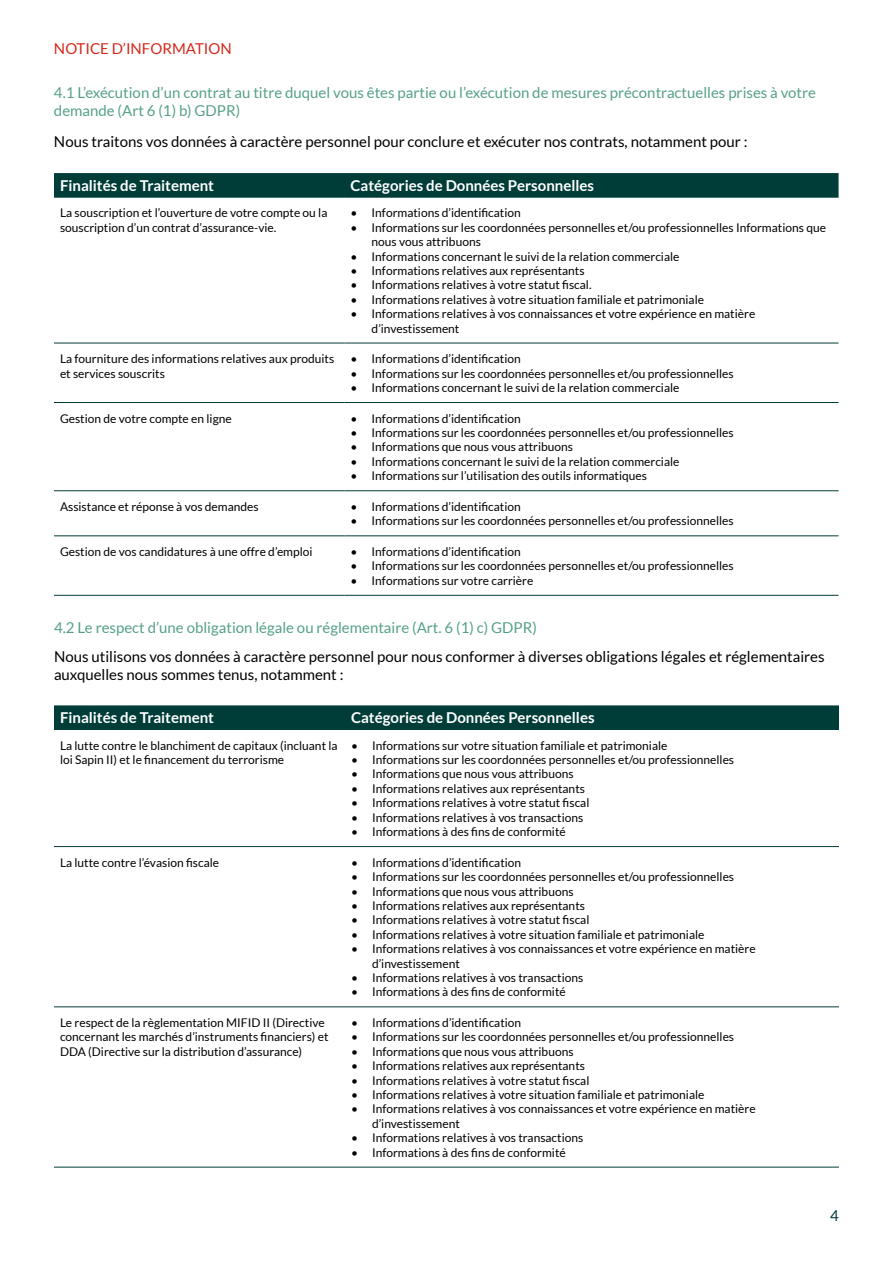
<style>
.page{position:relative;width:893px;height:1263px;background:#fff}
.page>*{position:absolute;margin:0;border:0;box-sizing:border-box;transform-origin:0 0}
.t1{font:15px/18px "Lato";color:#000}
.t2{font:15px/18px "Lato";color:#55a185}
.t3{font:700 15px "Lato";color:#fff}
.t4{font:15px "Lato";color:#d52819}
.t5{font:15px "Lato";color:#003d39}
.t6{font:12px/14.4px "Lato";color:#000}
</style>
<div class="page">
<div style="left:54px;top:173px;width:784px;height:24px;background:#003d39"></div>
<hr style="left:54px;top:197px;width:291px;height:1px;background:#003d39">
<hr style="left:345px;top:197px;width:494px;height:1px;background:#003d39">
<hr style="left:54px;top:343px;width:291px;height:1px;background:#003d39">
<hr style="left:345px;top:343px;width:494px;height:1px;background:#003d39">
<hr style="left:54px;top:402px;width:291px;height:1px;background:#003d39">
<hr style="left:345px;top:402px;width:494px;height:1px;background:#003d39">
<hr style="left:54px;top:490px;width:291px;height:1px;background:#003d39">
<hr style="left:345px;top:490px;width:494px;height:1px;background:#003d39">
<hr style="left:54px;top:536px;width:291px;height:1px;background:#003d39">
<hr style="left:345px;top:536px;width:494px;height:1px;background:#003d39">
<hr style="left:54px;top:595px;width:291px;height:1px;background:#003d39">
<hr style="left:345px;top:595px;width:494px;height:1px;background:#003d39">
<div style="left:54px;top:705px;width:785px;height:24px;background:#003d39"></div>
<hr style="left:54px;top:729px;width:291px;height:1px;background:#003d39">
<hr style="left:345px;top:729px;width:494px;height:1px;background:#003d39">
<hr style="left:54px;top:846px;width:291px;height:1px;background:#003d39">
<hr style="left:345px;top:846px;width:494px;height:1px;background:#003d39">
<hr style="left:54px;top:1006px;width:291px;height:1px;background:#003d39">
<hr style="left:345px;top:1006px;width:494px;height:1px;background:#003d39">
<hr style="left:54px;top:1167px;width:291px;height:1px;background:#003d39">
<hr style="left:345px;top:1167px;width:494px;height:1px;background:#003d39">
<p class="t4" style="left:54px;top:40px;width:179px">NOTICE D’INFORMATION</p>
<p class="t2" style="left:54px;top:83px;width:764px">4.1 L’exécution d’un contrat au titre duquel vous êtes partie ou l’exécution de mesures précontractuelles prises à votre demande (Art 6 (1) b) GDPR)</p>
<p class="t1" style="left:54px;top:132px;width:695px">Nous traitons vos données à caractère personnel pour conclure et exécuter nos contrats, notamment pour :</p>
<p class="t3" style="left:60px;top:177px;width:156px">Finalités de Traitement</p>
<p class="t3" style="left:351px;top:177px;width:245px">Catégories de Données Personnelles</p>
<p class="t6" style="left:60px;top:206px;width:269px">La souscription et l’ouverture de votre compte ou la souscription d’un contrat d’assurance-vie.</p>
<p class="t6" style="left:351px;top:206px;width:172px">• Informations d’identification</p>
<p class="t6" style="left:372px;top:220px;width:456px;text-indent:-21px">• Informations sur les coordonnées personnelles et/ou professionnelles Informations que nous vous attribuons</p>
<p class="t6" style="left:351px;top:249px;width:330px">• Informations concernant le suivi de la relation commerciale</p>
<p class="t6" style="left:351px;top:263px;width:235px">• Informations relatives aux représentants</p>
<p class="t6" style="left:351px;top:278px;width:242px">• Informations relatives à votre statut fiscal.</p>
<p class="t6" style="left:351px;top:292px;width:355px">• Informations relatives à votre situation familiale et patrimoniale</p>
<p class="t6" style="left:372px;top:306px;width:385px;text-indent:-21px">• Informations relatives à vos connaissances et votre expérience en matière d’investissement</p>
<p class="t6" style="left:60px;top:352px;width:276px">La fourniture des informations relatives aux produits et services souscrits</p>
<p class="t6" style="left:351px;top:352px;width:172px">• Informations d’identification</p>
<p class="t6" style="left:351px;top:366px;width:385px">• Informations sur les coordonnées personnelles et/ou professionnelles</p>
<p class="t6" style="left:351px;top:380px;width:330px">• Informations concernant le suivi de la relation commerciale</p>
<p class="t6" style="left:60px;top:411px;width:173px">Gestion de votre compte en ligne</p>
<p class="t6" style="left:351px;top:411px;width:172px">• Informations d’identification</p>
<p class="t6" style="left:351px;top:425px;width:385px">• Informations sur les coordonnées personnelles et/ou professionnelles</p>
<p class="t6" style="left:351px;top:440px;width:224px">• Informations que nous vous attribuons</p>
<p class="t6" style="left:351px;top:454px;width:330px">• Informations concernant le suivi de la relation commerciale</p>
<p class="t6" style="left:351px;top:469px;width:298px">• Informations sur l’utilisation des outils informatiques</p>
<p class="t6" style="left:60px;top:499px;width:200px">Assistance et réponse à vos demandes</p>
<p class="t6" style="left:351px;top:499px;width:172px">• Informations d’identification</p>
<p class="t6" style="left:351px;top:514px;width:385px">• Informations sur les coordonnées personnelles et/ou professionnelles</p>
<p class="t6" style="left:60px;top:544px;width:254px">Gestion de vos candidatures à une offre d’emploi</p>
<p class="t6" style="left:351px;top:544px;width:172px">• Informations d’identification</p>
<p class="t6" style="left:351px;top:559px;width:385px">• Informations sur les coordonnées personnelles et/ou professionnelles</p>
<p class="t6" style="left:351px;top:573px;width:184px">• Informations sur votre carrière</p>
<p class="t2" style="left:54px;top:619px;width:484px">4.2 Le respect d’une obligation légale ou réglementaire (Art. 6 (1) c) GDPR)</p>
<p class="t1" style="left:54px;top:647px;width:772px">Nous utilisons vos données à caractère personnel pour nous conformer à diverses obligations légales et réglementaires auxquelles nous sommes tenus, notamment :</p>
<p class="t3" style="left:60px;top:709px;width:156px">Finalités de Traitement</p>
<p class="t3" style="left:351px;top:709px;width:245px">Catégories de Données Personnelles</p>
<p class="t6" style="left:60px;top:738px;width:279px">La lutte contre le blanchiment de capitaux (incluant la loi Sapin II) et le financement du terrorisme</p>
<p class="t6" style="left:351px;top:738px;width:318px">• Informations sur votre situation familiale et patrimoniale</p>
<p class="t6" style="left:351px;top:752px;width:385px">• Informations sur les coordonnées personnelles et/ou professionnelles</p>
<p class="t6" style="left:351px;top:767px;width:224px">• Informations que nous vous attribuons</p>
<p class="t6" style="left:351px;top:781px;width:235px">• Informations relatives aux représentants</p>
<p class="t6" style="left:351px;top:796px;width:240px">• Informations relatives à votre statut fiscal</p>
<p class="t6" style="left:351px;top:810px;width:234px">• Informations relatives à vos transactions</p>
<p class="t6" style="left:351px;top:824px;width:216px">• Informations à des fins de conformité</p>
<p class="t6" style="left:60px;top:855px;width:161px">La lutte contre l’évasion fiscale</p>
<p class="t6" style="left:351px;top:855px;width:172px">• Informations d’identification</p>
<p class="t6" style="left:351px;top:869px;width:385px">• Informations sur les coordonnées personnelles et/ou professionnelles</p>
<p class="t6" style="left:351px;top:884px;width:224px">• Informations que nous vous attribuons</p>
<p class="t6" style="left:351px;top:898px;width:235px">• Informations relatives aux représentants</p>
<p class="t6" style="left:351px;top:913px;width:240px">• Informations relatives à votre statut fiscal</p>
<p class="t6" style="left:351px;top:927px;width:355px">• Informations relatives à votre situation familiale et patrimoniale</p>
<p class="t6" style="left:372px;top:941px;width:385px;text-indent:-21px">• Informations relatives à vos connaissances et votre expérience en matière d’investissement</p>
<p class="t6" style="left:351px;top:970px;width:234px">• Informations relatives à vos transactions</p>
<p class="t6" style="left:351px;top:985px;width:216px">• Informations à des fins de conformité</p>
<p class="t6" style="left:60px;top:1015px;width:270px">Le respect de la règlementation MIFID II (Directive concernant les marchés d’instruments financiers) et<br>DDA (Directive sur la distribution d’assurance)</p>
<p class="t6" style="left:351px;top:1015px;width:172px">• Informations d’identification</p>
<p class="t6" style="left:351px;top:1030px;width:385px">• Informations sur les coordonnées personnelles et/ou professionnelles</p>
<p class="t6" style="left:351px;top:1044px;width:224px">• Informations que nous vous attribuons</p>
<p class="t6" style="left:351px;top:1058px;width:235px">• Informations relatives aux représentants</p>
<p class="t6" style="left:351px;top:1073px;width:240px">• Informations relatives à votre statut fiscal</p>
<p class="t6" style="left:351px;top:1087px;width:355px">• Informations relatives à votre situation familiale et patrimoniale</p>
<p class="t6" style="left:372px;top:1102px;width:385px;text-indent:-21px">• Informations relatives à vos connaissances et votre expérience en matière d’investissement</p>
<p class="t6" style="left:351px;top:1130px;width:234px">• Informations relatives à vos transactions</p>
<p class="t6" style="left:351px;top:1145px;width:216px">• Informations à des fins de conformité</p>
<p class="t5" style="left:830px;top:1207px;width:10px">4</p>
</div>
